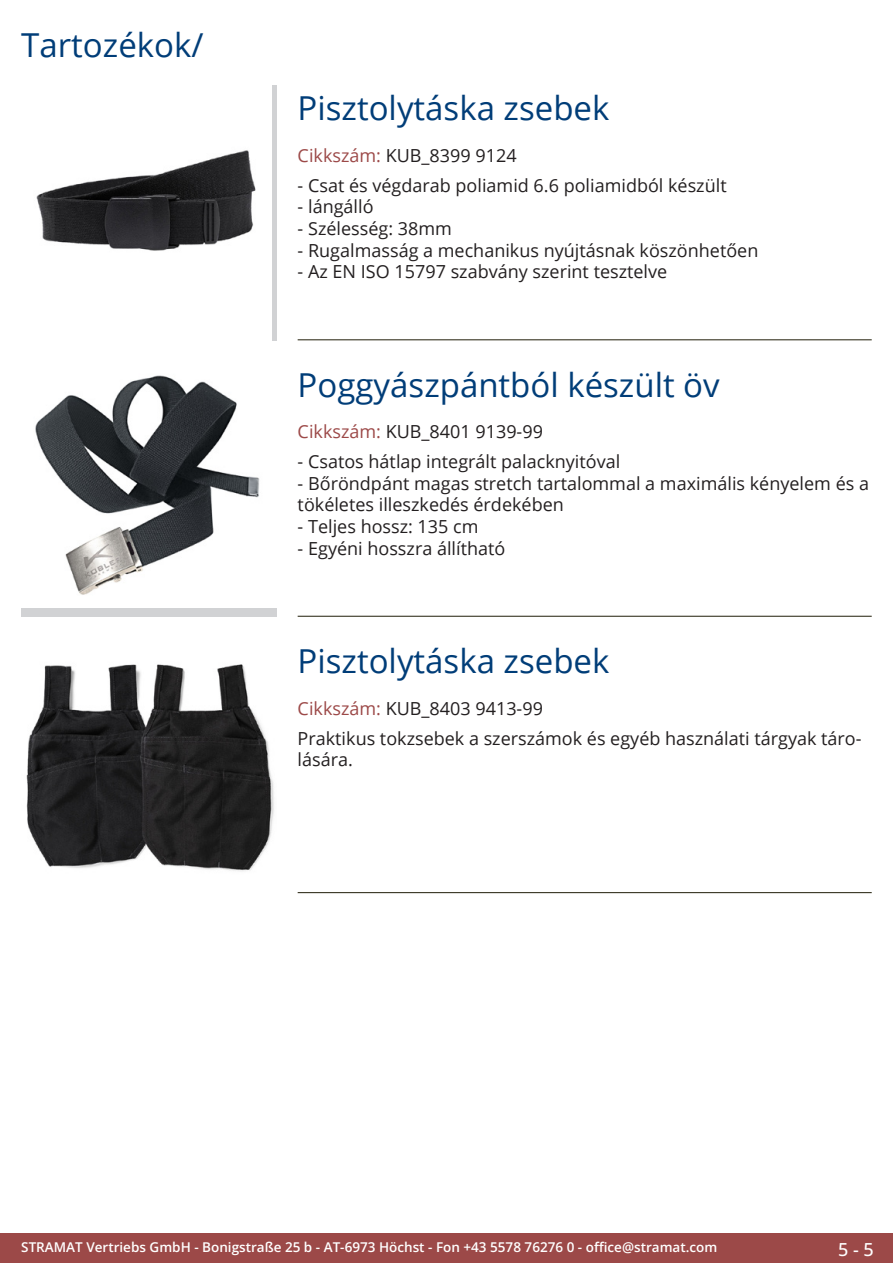
<style>
.page{position:relative;width:893px;height:1263px;background:#fff}
.page>*{position:absolute;margin:0;border:0;box-sizing:border-box;transform-origin:0 0}
.Produkttitel{font:33px "Open Sans";color:#003d78}
.RastTitel{font:33px "Open Sans";color:#003d78}
.Beschreibung_Text{font:18px/21.6px "Open Sans";color:#231f20}
.TechDaten_Überschrif{font:18px "Open Sans";color:#231f20}
.t1{font:500 18px "Open Sans";color:#fff}
.t2{font:600 13.5px "Open Sans";color:#fff}
.s1{color:#9c4948}
</style>
<div class="page">
<div style="left:0;top:1233px;width:893px;height:30px;background:#9c4948"></div>
<hr style="left:298px;top:340px;width:574px;height:1px;background:#201d08">
<hr style="left:298px;top:616px;width:574px;height:1px;background:#201d08">
<hr style="left:298px;top:892px;width:574px;height:1px;background:#201d08">
<img style="left:36px;top:150px;width:220px;height:101px">
<div style="left:21px;top:361px;width:255px;height:256px;background:#d1d2d4"></div>
<img style="left:21px;top:361px;width:255px;height:247px">
<img style="left:26px;top:664px;width:248px;height:207px">
<p class="RastTitel" style="left:21px;top:22px;width:184px">Tartozékok/</p>
<p class="Produkttitel" style="left:298px;top:86px;width:313px">Pisztolytáska zsebek</p>
<p class="TechDaten_Überschrif" style="left:298px;top:143px;width:220px"><span class="s1">Cikkszám:</span> KUB_8399 9124</p>
<p class="Beschreibung_Text" style="left:298px;top:174px;width:431px">- Csat és végdarab poliamid 6.6 poliamidból készült</p>
<p class="Beschreibung_Text" style="left:298px;top:196px;width:77px">- lángálló</p>
<p class="Beschreibung_Text" style="left:298px;top:217px;width:156px">- Szélesség: 38mm</p>
<p class="Beschreibung_Text" style="left:298px;top:239px;width:462px">- Rugalmasság a mechanikus nyújtásnak köszönhetően</p>
<p class="Beschreibung_Text" style="left:298px;top:260px;width:371px">- Az EN ISO 15797 szabvány szerint tesztelve</p>
<p class="Produkttitel" style="left:298px;top:362px;width:424px">Poggyászpántból készült öv</p>
<p class="TechDaten_Überschrif" style="left:298px;top:420px;width:247px"><span class="s1">Cikkszám:</span> KUB_8401 9139-99</p>
<p class="Beschreibung_Text" style="left:298px;top:450px;width:324px">- Csatos hátlap integrált palacknyitóval</p>
<p class="Beschreibung_Text" style="left:298px;top:472px;width:573px">- Bőröndpánt magas stretch tartalommal a maximális kényelem és a tökéletes illeszkedés érdekében</p>
<p class="Beschreibung_Text" style="left:298px;top:515px;width:182px">- Teljes hossz: 135 cm</p>
<p class="Beschreibung_Text" style="left:298px;top:537px;width:209px">- Egyéni hosszra állítható</p>
<p class="Produkttitel" style="left:298px;top:638px;width:313px">Pisztolytáska zsebek</p>
<p class="TechDaten_Überschrif" style="left:298px;top:696px;width:247px"><span class="s1">Cikkszám:</span> KUB_8403 9413-99</p>
<p class="Beschreibung_Text" style="left:298px;top:727px;width:564px">Praktikus tokzsebek a szerszámok és egyéb használati tárgyak táro&shy;lására.</p>
<p class="t2" style="left:21px;top:1238px;width:698px">STRAMAT Vertriebs GmbH - Bonigstraße 25 b - AT-6973 Höchst - Fon +43 5578 76276 0 - office@stramat.com</p>
<p class="t1" style="left:838px;top:1237px;width:37px">5 - 5</p>
</div>
